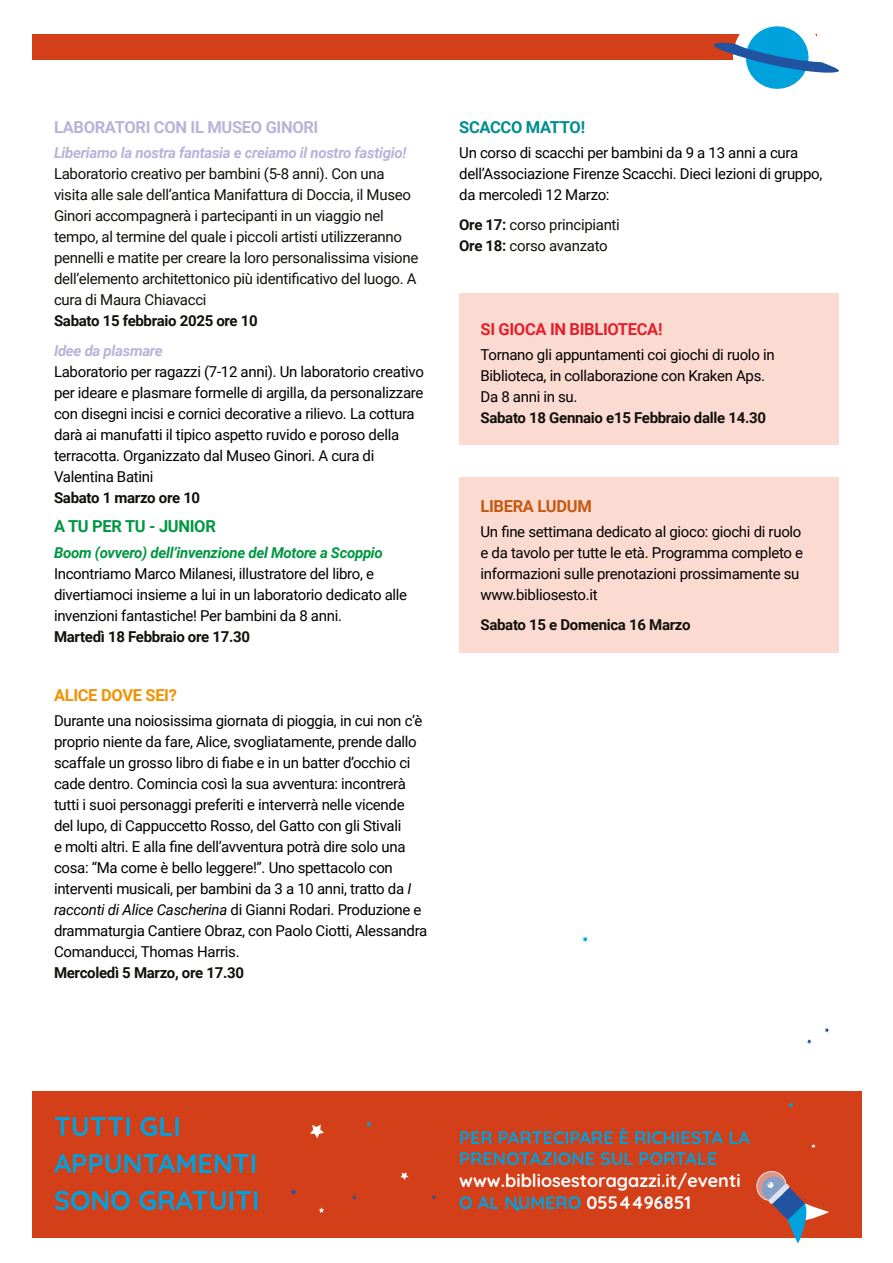
<style>
.page{position:relative;width:893px;height:1263px;background:#fff}
.page>*{position:absolute;margin:0;border:0;box-sizing:border-box;transform-origin:0 0}
.t1{font:700 27px/36.6px "Quicksand";color:#00a2de}
.t2{font:700 18px/21.6px "Quicksand";color:#fff}
.t3{font:700 18px/21.6px "Quicksand";color:#00a2de}
.t4{font:700 16.5px "Roboto";letter-spacing:-.02em;color:#b9b3da}
.t5{font:700 16.5px "Roboto";letter-spacing:-.02em;color:#e51f2b}
.t6{font:700 16.5px "Roboto";letter-spacing:-.02em;color:#009641}
.t7{font:700 16.5px "Roboto";letter-spacing:-.02em;color:#f39200}
.t8{font:700 16.5px "Roboto";letter-spacing:-.02em;color:#008d91}
.t9{font:700 16.5px "Roboto";letter-spacing:-.02em;color:#c65911}
.t10{font:15px/21px "Roboto";letter-spacing:-.02em;color:#000}
.t11{font:15px/21px "Roboto";letter-spacing:-.02em;color:#12100b}
.t12{font:700 15px "Roboto";letter-spacing:-.02em;color:#12100b}
.t13{font:italic 700 15px "Roboto";letter-spacing:-.02em;color:#b9b3da}
.t14{font:italic 700 15px "Roboto";letter-spacing:-.02em;color:#009641}
.s1{font-style:italic}
.s2{font-weight:700}
.s3{color:#00a2de}
</style>
<div class="page">
<div style="left:459px;top:293px;width:380px;height:152px;background:#fbdbd1"></div>
<div style="left:459px;top:477px;width:380px;height:176px;background:#fbdbd1"></div>
<div style="left:32px;top:34px;width:785px;height:26px;background:#d33f18"></div>
<div style="left:32px;top:1091px;width:829px;height:146px;background:#d33f18"></div>
<svg style="left:755px;top:1171px;width:74px;height:72px"></svg>
<svg style="left:811px;top:1144px;width:5px;height:4px"></svg>
<svg style="left:660px;top:1199px;width:5px;height:5px"></svg>
<svg style="left:352px;top:1195px;width:4px;height:5px"></svg>
<svg style="left:290px;top:1189px;width:6px;height:6px"></svg>
<svg style="left:788px;top:1102px;width:5px;height:5px"></svg>
<svg style="left:514px;top:1206px;width:6px;height:6px"></svg>
<svg style="left:431px;top:1195px;width:5px;height:5px"></svg>
<svg style="left:366px;top:1122px;width:6px;height:5px"></svg>
<svg style="left:583px;top:937px;width:5px;height:5px"></svg>
<svg style="left:319px;top:1207px;width:5px;height:6px"></svg>
<svg style="left:400px;top:1172px;width:8px;height:8px"></svg>
<svg style="left:310px;top:1124px;width:14px;height:14px"></svg>
<svg style="left:807px;top:1039px;width:4px;height:5px"></svg>
<svg style="left:825px;top:1028px;width:4px;height:5px"></svg>
<svg style="left:713px;top:26px;width:126px;height:63px"></svg>
<p class="t4" style="left:54px;top:116px;width:266px">LABORATORI CON IL MUSEO GINORI</p>
<p class="t13" style="left:54px;top:142px;width:354px">Liberiamo la nostra fantasia e creiamo il nostro fastigio!</p>
<p class="t11" style="left:54px;top:163px;width:366px">Laboratorio creativo per bambini (5-8 anni). Con una visita alle sale dell’antica Manifattura di Doccia, il Museo Ginori accompagnerà i partecipanti in un viaggio nel tempo, al termine del quale i piccoli artisti utilizzeranno pennelli e matite per creare la loro personalissima visione dell’elemento architettonico più identificativo del luogo. A cura di Maura Chiavacci</p>
<p class="t12" style="left:54px;top:310px;width:205px">Sabato 15 febbraio 2025 ore 10</p>
<p class="t13" style="left:54px;top:340px;width:110px">Idee da plasmare</p>
<p class="t10" style="left:54px;top:360px;width:372px">Laboratorio per ragazzi (7-12 anni). Un laboratorio creativo per ideare e plasmare formelle di argilla, da personalizzare con disegni incisi e cornici decorative a rilievo. La cottura darà ai manufatti il tipico aspetto ruvido e poroso della terracotta. Organizzato dal Museo Ginori. A cura di Valentina Batini</p>
<p class="t12" style="left:54px;top:487px;width:148px">Sabato 1 marzo ore 10</p>
<p class="t6" style="left:54px;top:515px;width:163px">A TU PER TU - JUNIOR</p>
<p class="t14" style="left:54px;top:542px;width:330px">Boom (ovvero) dell’invenzione del Motore a Scoppio</p>
<p class="t10" style="left:54px;top:562px;width:355px">Incontriamo Marco Milanesi, illustratore del libro, e divertiamoci insieme a lui in un laboratorio dedicato alle invenzioni fantastiche! Per bambini da 8 anni.</p>
<p class="t12" style="left:54px;top:626px;width:198px">Martedì 18 Febbraio ore 17.30</p>
<p class="t7" style="left:54px;top:683px;width:124px">ALICE DOVE SEI?</p>
<p class="t10" style="left:54px;top:709px;width:375px">Durante una noiosissima giornata di pioggia, in cui non c’è proprio niente da fare, Alice, svogliatamente, prende dallo scaffale un grosso libro di fiabe e in un batter d’occhio ci cade dentro. Comincia così la sua avventura: incontrerà tutti i suoi personaggi preferiti e interverrà nelle vicende del lupo, di Cappuccetto Rosso, del Gatto con gli Stivali<br>e molti altri. E alla fine dell’avventura potrà dire solo una cosa: “Ma come è bello leggere!”. Uno spettacolo con interventi musicali, per bambini da 3 a 10 anni, tratto da <span class="s1">I racconti di Alice Cascherina</span> di Gianni Rodari. Produzione e drammaturgia Cantiere Obraz, con Paolo Ciotti, Alessandra Comanducci, Thomas Harris.</p>
<p class="t12" style="left:54px;top:962px;width:191px">Mercoledì 5 Marzo, ore 17.30</p>
<p class="t8" style="left:459px;top:116px;width:127px">SCACCO MATTO!</p>
<p class="t10" style="left:459px;top:142px;width:365px">Un corso di scacchi per bambini da 9 a 13 anni a cura dell’Associazione Firenze Scacchi. Dieci lezioni di gruppo, da mercoledì 12 Marzo:</p>
<p class="t11" style="left:459px;top:213px;width:162px"><span class="s2">Ore 17:</span> corso principianti<br><span class="s2">Ore 18:</span> corso avanzato</p>
<p class="t5" style="left:480px;top:318px;width:184px">SI GIOCA IN BIBLIOTECA!</p>
<p class="t10" style="left:480px;top:344px;width:296px">Tornano gli appuntamenti coi giochi di ruolo in<br>Biblioteca, in collaborazione con Kraken Aps.<br>Da 8 anni in su.</p>
<p class="t12" style="left:480px;top:407px;width:287px">Sabato 18 Gennaio e15 Febbraio dalle 14.30</p>
<p class="t9" style="left:480px;top:494px;width:113px">LIBERA LUDUM</p>
<p class="t10" style="left:480px;top:521px;width:324px">Un fine settimana dedicato al gioco: giochi di ruolo e da tavolo per tutte le età. Programma completo e informazioni sulle prenotazioni prossimamente su www.bibliosesto.it</p>
<p class="t12" style="left:480px;top:614px;width:212px">Sabato 15 e Domenica 16 Marzo</p>
<h1 class="t1" style="left:54px;top:1106px;width:207px">TUTTI GLI<br>APPUNTAMENTI<br>SONO GRATUITI</h1>
<p class="t3" style="left:459px;top:1125px;width:292px">PER PARTECIPARE È RICHIESTA LA<br>PRENOTAZIONE SUL PORTALE</p>
<p class="t2" style="left:459px;top:1168px;width:283px">www.bibliosestoragazzi.it/eventi<br><span class="s3">O AL NUMERO</span> 0554496851</p>
</div>
